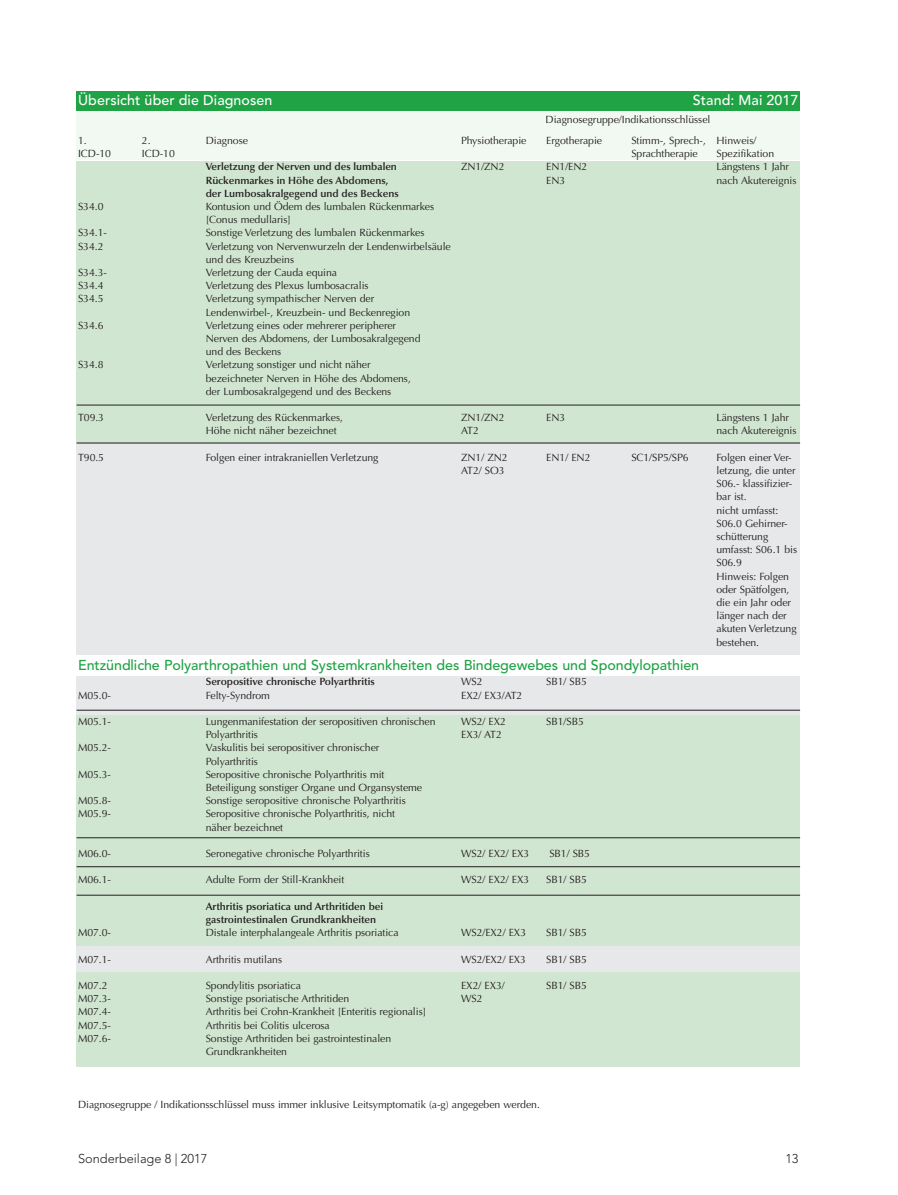
<style>
.page{position:relative;width:898px;height:1195px;background:#fff}
.page>*{position:absolute;margin:0;border:0;box-sizing:border-box;transform-origin:0 0}
.t1{font:500 14.25px "Avenir LT Pro";letter-spacing:-.005em;color:#1fa345}
.t2{font:500 14.25px "Avenir LT Pro";letter-spacing:.005em;color:#fff}
.t3{font:300 12.75px "Avenir LT Std";color:#231f20}
.t4{font:10.5px/13.2px "Optima LT Pro";letter-spacing:-.005em;color:#231f20}
.t5{font:600 10.5px/13.2px "Optima LT Pro";letter-spacing:-.005em;color:#231f20}
</style>
<div class="page">
<div style="left:77px;top:710px;width:722px;height:357px;background:#d1e6d0"></div>
<div style="left:77px;top:946px;width:722px;height:26px;background:#e7e8e9"></div>
<div style="left:77px;top:676px;width:722px;height:38px;background:#e7e8e9"></div>
<div style="left:77px;top:444px;width:722px;height:210px;background:#e7e8e9"></div>
<div style="left:77px;top:161px;width:722px;height:282px;background:#d1e6d0"></div>
<div style="left:77px;top:111px;width:722px;height:49px;background:#f2f9f2"></div>
<div style="left:77px;top:91px;width:722px;height:20px;background:#1fa345"></div>
<hr style="left:77px;top:405px;width:722px;height:1px;background:#231f20">
<hr style="left:77px;top:443px;width:722px;height:1px;background:#231f20">
<hr style="left:77px;top:710px;width:722px;height:1px;background:#231f20">
<hr style="left:77px;top:837px;width:722px;height:1px;background:#231f20">
<hr style="left:77px;top:866px;width:722px;height:1px;background:#231f20">
<hr style="left:77px;top:895px;width:722px;height:1px;background:#231f20">
<h1 class="t2" style="left:78px;top:94px;width:196px">Übersicht über die Diagnosen</h1>
<h1 class="t2" style="left:692px;top:94px;width:107px">Stand: Mai 2017</h1>
<p class="t4" style="left:545px;top:114px;width:166px">Diagnosegruppe/Indikationsschlüssel</p>
<p class="t4" style="left:78px;top:135px;width:10px">1.</p>
<p class="t4" style="left:142px;top:135px;width:10px">2.</p>
<p class="t4" style="left:206px;top:135px;width:44px">Diagnose</p>
<p class="t4" style="left:461px;top:135px;width:67px">Physiotherapie</p>
<p class="t4" style="left:546px;top:135px;width:57px">Ergotherapie</p>
<p class="t4" style="left:631px;top:135px;width:126px">Stimm-, Sprech-, Hinweis/</p>
<p class="t4" style="left:78px;top:148px;width:34px">ICD-10</p>
<p class="t4" style="left:142px;top:148px;width:34px">ICD-10</p>
<p class="t4" style="left:631px;top:148px;width:68px">Sprachtherapie</p>
<p class="t4" style="left:716px;top:148px;width:59px">Spezifikation</p>
<p class="t5" style="left:206px;top:161px;width:193px">Verletzung der Nerven und des lumbalen</p>
<p class="t4" style="left:461px;top:161px;width:45px">ZN1/ZN2</p>
<p class="t4" style="left:546px;top:161px;width:43px">EN1/EN2</p>
<p class="t4" style="left:716px;top:161px;width:74px">Längstens 1 Jahr</p>
<p class="t5" style="left:206px;top:174px;width:184px">Rückenmarkes in Höhe des Abdomens,</p>
<p class="t4" style="left:546px;top:174px;width:21px">EN3</p>
<p class="t4" style="left:716px;top:174px;width:81px">nach Akutereignis</p>
<p class="t5" style="left:206px;top:188px;width:194px">der Lumbosakralgegend und des Beckens</p>
<p class="t4" style="left:78px;top:201px;width:27px">S34.0</p>
<p class="t4" style="left:206px;top:201px;width:230px">Kontusion und Ödem des lumbalen Rückenmarkes [Conus medullaris]</p>
<p class="t4" style="left:78px;top:227px;width:30px">S34.1-</p>
<p class="t4" style="left:206px;top:227px;width:220px">Sonstige Verletzung des lumbalen Rückenmarkes</p>
<p class="t4" style="left:78px;top:240px;width:27px">S34.2</p>
<p class="t4" style="left:206px;top:240px;width:246px">Verletzung von Nervenwurzeln der Lendenwirbelsäule und des Kreuzbeins</p>
<p class="t4" style="left:78px;top:267px;width:30px">S34.3-</p>
<p class="t4" style="left:206px;top:267px;width:133px">Verletzung der Cauda equina</p>
<p class="t4" style="left:78px;top:280px;width:27px">S34.4</p>
<p class="t4" style="left:206px;top:280px;width:164px">Verletzung des Plexus lumbosacralis</p>
<p class="t4" style="left:78px;top:293px;width:27px">S34.5</p>
<p class="t4" style="left:206px;top:293px;width:206px">Verletzung sympathischer Nerven der<br>Lendenwirbel-, Kreuzbein- und Beckenregion</p>
<p class="t4" style="left:78px;top:320px;width:27px">S34.6</p>
<p class="t4" style="left:206px;top:320px;width:216px">Verletzung eines oder mehrerer peripherer<br>Nerven des Abdomens, der Lumbosakralgegend und des Beckens</p>
<p class="t4" style="left:78px;top:359px;width:27px">S34.8</p>
<p class="t4" style="left:206px;top:359px;width:206px">Verletzung sonstiger und nicht näher bezeichneter Nerven in Höhe des Abdomens, der Lumbosakralgegend und des Beckens</p>
<p class="t4" style="left:78px;top:412px;width:28px">T09.3</p>
<p class="t4" style="left:206px;top:412px;width:139px">Verletzung des Rückenmarkes,</p>
<p class="t4" style="left:461px;top:412px;width:45px">ZN1/ZN2</p>
<p class="t4" style="left:546px;top:412px;width:21px">EN3</p>
<p class="t4" style="left:716px;top:412px;width:74px">Längstens 1 Jahr</p>
<p class="t4" style="left:206px;top:425px;width:132px">Höhe nicht näher bezeichnet</p>
<p class="t4" style="left:461px;top:425px;width:19px">AT2</p>
<p class="t4" style="left:716px;top:425px;width:81px">nach Akutereignis</p>
<p class="t4" style="left:78px;top:452px;width:28px">T90.5</p>
<p class="t4" style="left:206px;top:452px;width:174px">Folgen einer intrakraniellen Verletzung</p>
<p class="t4" style="left:461px;top:452px;width:48px">ZN1/ ZN2</p>
<p class="t4" style="left:546px;top:452px;width:46px">EN1/ EN2</p>
<p class="t4" style="left:631px;top:452px;width:59px">SC1/SP5/SP6</p>
<p class="t4" style="left:716px;top:452px;width:77px">Folgen einer Ver-</p>
<p class="t4" style="left:461px;top:465px;width:45px">AT2/ SO3</p>
<p class="t4" style="left:716px;top:465px;width:82px">letzung, die unter<br>S06.- klassifizier&shy;bar ist.<br>nicht umfasst:<br>S06.0 Gehirner&shy;schütterung umfasst: S06.1 bis<br>S06.9<br>Hinweis: Folgen oder Spätfolgen, die ein Jahr oder länger nach der akuten Verletzung bestehen.</p>
<h1 class="t1" style="left:78px;top:659px;width:622px">Entzündliche Polyarthropathien und Systemkrankheiten des Bindegewebes und Spondylopathien</h1>
<p class="t5" style="left:206px;top:676px;width:170px">Seropositive chronische Polyarthritis</p>
<p class="t4" style="left:461px;top:676px;width:23px">WS2</p>
<p class="t4" style="left:546px;top:676px;width:42px">SB1/ SB5</p>
<p class="t4" style="left:78px;top:689px;width:34px">M05.0-</p>
<p class="t4" style="left:206px;top:689px;width:66px">Felty-Syndrom</p>
<p class="t4" style="left:461px;top:689px;width:63px">EX2/ EX3/AT2</p>
<p class="t4" style="left:78px;top:716px;width:34px">M05.1-</p>
<p class="t4" style="left:206px;top:716px;width:231px">Lungenmanifestation der seropositiven chronischen</p>
<p class="t4" style="left:461px;top:716px;width:46px">WS2/ EX2</p>
<p class="t4" style="left:546px;top:716px;width:39px">SB1/SB5</p>
<p class="t4" style="left:206px;top:729px;width:54px">Polyarthritis</p>
<p class="t4" style="left:461px;top:729px;width:42px">EX3/ AT2</p>
<p class="t4" style="left:78px;top:742px;width:34px">M05.2-</p>
<p class="t4" style="left:206px;top:742px;width:175px">Vaskulitis bei seropositiver chronischer<br>Polyarthritis</p>
<p class="t4" style="left:78px;top:768px;width:34px">M05.3-</p>
<p class="t4" style="left:206px;top:768px;width:218px">Seropositive chronische Polyarthritis mit<br>Beteiligung sonstiger Organe und Organsysteme</p>
<p class="t4" style="left:78px;top:795px;width:34px">M05.8-</p>
<p class="t4" style="left:206px;top:795px;width:201px">Sonstige seropositive chronische Polyarthritis</p>
<p class="t4" style="left:78px;top:808px;width:34px">M05.9-</p>
<p class="t4" style="left:206px;top:808px;width:191px">Seropositive chronische Polyarthritis, nicht näher bezeichnet</p>
<p class="t4" style="left:78px;top:848px;width:34px">M06.0-</p>
<p class="t4" style="left:206px;top:848px;width:165px">Seronegative chronische Polyarthritis</p>
<p class="t4" style="left:461px;top:848px;width:70px">WS2/ EX2/ EX3</p>
<p class="t4" style="left:549px;top:848px;width:42px">SB1/ SB5</p>
<p class="t4" style="left:78px;top:874px;width:34px">M06.1-</p>
<p class="t4" style="left:206px;top:874px;width:140px">Adulte Form der Still-Krankheit</p>
<p class="t4" style="left:461px;top:874px;width:70px">WS2/ EX2/ EX3</p>
<p class="t4" style="left:546px;top:874px;width:42px">SB1/ SB5</p>
<p class="t5" style="left:206px;top:900px;width:179px">Arthritis psoriatica und Arthritiden bei gastrointestinalen Grundkrankheiten</p>
<p class="t4" style="left:78px;top:927px;width:34px">M07.0-</p>
<p class="t4" style="left:206px;top:927px;width:194px">Distale interphalangeale Arthritis psoriatica</p>
<p class="t4" style="left:461px;top:927px;width:66px">WS2/EX2/ EX3</p>
<p class="t4" style="left:546px;top:927px;width:42px">SB1/ SB5</p>
<p class="t4" style="left:78px;top:953px;width:34px">M07.1-</p>
<p class="t4" style="left:206px;top:953px;width:78px">Arthritis mutilans</p>
<p class="t4" style="left:461px;top:953px;width:66px">WS2/EX2/ EX3</p>
<p class="t4" style="left:546px;top:953px;width:42px">SB1/ SB5</p>
<p class="t4" style="left:78px;top:980px;width:31px">M07.2</p>
<p class="t4" style="left:206px;top:980px;width:97px">Spondylitis psoriatica</p>
<p class="t4" style="left:461px;top:980px;width:45px">EX2/ EX3/</p>
<p class="t4" style="left:546px;top:980px;width:42px">SB1/ SB5</p>
<p class="t4" style="left:78px;top:993px;width:34px">M07.3-</p>
<p class="t4" style="left:206px;top:993px;width:145px">Sonstige psoriatische Arthritiden</p>
<p class="t4" style="left:461px;top:993px;width:23px">WS2</p>
<p class="t4" style="left:78px;top:1006px;width:34px">M07.4-</p>
<p class="t4" style="left:206px;top:1006px;width:222px">Arthritis bei Crohn-Krankheit [Enteritis regionalis]</p>
<p class="t4" style="left:78px;top:1019px;width:34px">M07.5-</p>
<p class="t4" style="left:206px;top:1019px;width:126px">Arthritis bei Colitis ulcerosa</p>
<p class="t4" style="left:78px;top:1032px;width:34px">M07.6-</p>
<p class="t4" style="left:206px;top:1032px;width:187px">Sonstige Arthritiden bei gastrointestinalen<br>Grundkrankheiten</p>
<p class="t4" style="left:78px;top:1098px;width:463px">Diagnosegruppe / Indikationsschlüssel muss immer inklusive Leitsymptomatik (a-g) angegeben werden.</p>
<p class="t3" style="left:78px;top:1153px;width:131px">Sonderbeilage 8 | 2017</p>
<p class="t3" style="left:785px;top:1153px;width:15px">13</p>
</div>
